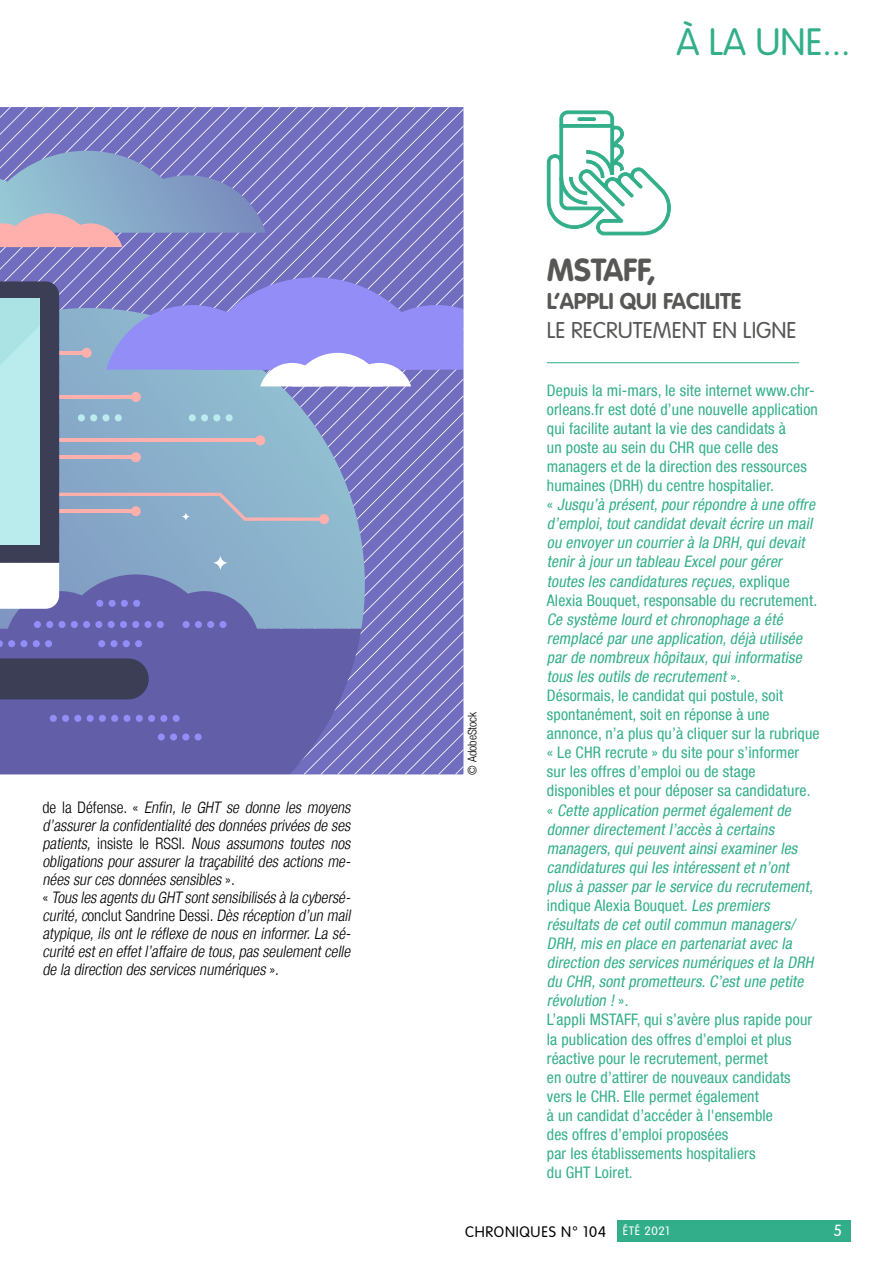
<style>
.page{position:relative;width:893px;height:1263px;background:#fff}
.page>*{position:absolute;margin:0;border:0;box-sizing:border-box;transform-origin:0 0}
.t1{font:300 37.5px "VAG Rounded Std";color:#32af8a}
.Titre_des_encadrés{font:700 31.5px "VAG Rounded Std";color:#575756}
.Titre_des_encadrés-2{font:300 22.5px/28.5px "VAG Rounded Std";color:#575756}
.Texte_courant_des_en{font:italic condensed 15.9px/19px "Helvetica Neue LT Std";color:#32af8a}
.Texte_courant_des_en-2{font:condensed 15.9px/19px "Helvetica Neue LT Std";letter-spacing:.01em;color:#32af8a}
.Texte_courant{font:italic 300 condensed 15.9px/18px "Helvetica Neue LT Std";color:#000;text-align:justify}
.t2{font:300 15.9px "VAG Rounded Std";color:#fff}
.t3{font:300 15px "VAG Rounded Std";letter-spacing:.05em;color:#000}
.Credit{font:300 condensed 12px "Helvetica Neue LT Std";color:#000}
.s1{font-style:normal}
.s2{font-weight:700}
.s3{font-size:12px;color:#fff}
</style>
<div class="page">
<div style="left:617px;top:1220px;width:233px;height:22px;background:#32af8a"></div>
<svg style="left:0;top:107px;width:464px;height:668px"></svg>
<hr style="left:547px;top:362px;width:252px;height:1px;background:#32af8a">
<svg style="left:546px;top:110px;width:125px;height:126px"></svg>
<p class="Texte_courant" style="left:43px;top:798px;width:313px"><span class="s1">d e l a D é f e n s e . «</span> Enfin, le GHT se donne les moyens d’assurerla confidentialité des données privées de ses patients, <span class="s1">i n s i s t e l e R S S I .</span> Nous assumons toutes nos obligations pour assurer la traçabilité des actions me&shy;nées surces données sensibles <span class="s1">» .</span></p>
<p class="Texte_courant" style="left:43px;top:888px;width:313px"><span class="s1">«</span> Tous les agents du GHT sontsensibilisés à la cybersé&shy;curité,c<span class="s1">o n c l u t S a n d r i n e D e s s i .</span> Dès réception d’un mail atypique,ils ont le réflexe de nous en informer.La sé&shy;curité esten effetl’affaire de tous,pas seulementcelle de la direction des services numériques <span class="s1">» .</span></p>
<h1 class="t1" style="left:676px;top:20px;width:176px">À LA UNE...</h1>
<p class="Titre_des_encadrés" style="left:547px;top:251px;width:111px">MSTAFF,</p>
<p class="Titre_des_encadrés-2" style="left:547px;top:288px;width:251px"><span class="s2">L’APPLI QUI FACILITE<br></span>LE RECRUTEMENT EN LIGNE</p>
<p class="Credit" style="left:465px;top:775px;width:65px;rotate:-90deg">© AdobeStock</p>
<p class="Texte_courant_des_en-2" style="left:547px;top:380px;width:273px">Depuis la mi-mars, le site internet www.chr&shy;orleans.fr est doté d’une nouvelle application qui facilite autant la vie des candidats à<br>un poste au sein du CHR que celle des managers et de la direction des ressources humaines (DRH) du centre hospitalier.</p>
<p class="Texte_courant_des_en" style="left:547px;top:495px;width:273px"><span class="s1">«</span> Jusqu’à présent,pourrépondre à une offre d’emploi,toutcandidatdevaitécrire un mail ou envoyerun courrierà la DRH,quidevait tenirà jourun tableau Excelpourgérer toutes les candidatures reçues,<span class="s1">e x p l i q u e Alexia Bouquet, responsable du recrutement.<br></span>Ce système lourd etchronophage a été remplacé parune application,déjà utilisée parde nombreux hôpitaux,quiinformatise tous les outils de recrutement<span class="s1">» .</span></p>
<p class="Texte_courant_des_en" style="left:547px;top:686px;width:274px"><span class="s1">Désormais, le candidat qui postule, soit spontanément, soit en réponse à une annonce, n’a plus qu’à cliquer sur la rubrique « Le CHR recrute » du site pour s’informer sur les offres d’emploi ou de stage disponibles et pour déposer sa candidature. «</span> Cette application permetégalementde donnerdirectementl’accès à certains managers,quipeuventainsiexaminerles candidatures quiles intéressentetn’ont plus à passerparle service du recrutement, <span class="s1">indique Alexia Bouquet.</span> Les premiers résultats de cetoutilcommun managers/ DRH,mis en place en partenariatavec la direction des services numériques etla DRH du CHR,sontprometteurs.C’estune petite révolution !<span class="s1">» .</span></p>
<p class="Texte_courant_des_en-2" style="left:547px;top:1010px;width:267px">L’appli MSTAFF, qui s’avère plus rapide pour la publication des offres d’emploi et plus réactive pour le recrutement, permet<br>en outre d’attirer de nouveaux candidats vers le CHR. Elle permet également<br>à un candidat d’accéder à l'ensemble<br>des offres d’emploi proposées<br>par les établissements hospitaliers<br>du GHT Loiret.</p>
<p class="t3" style="left:465px;top:1223px;width:206px">CHRONIQUES N° 104 <span class="s3">ÉTÉ 2021</span></p>
<p class="t2" style="left:833px;top:1221px;width:10px">5</p>
</div>
